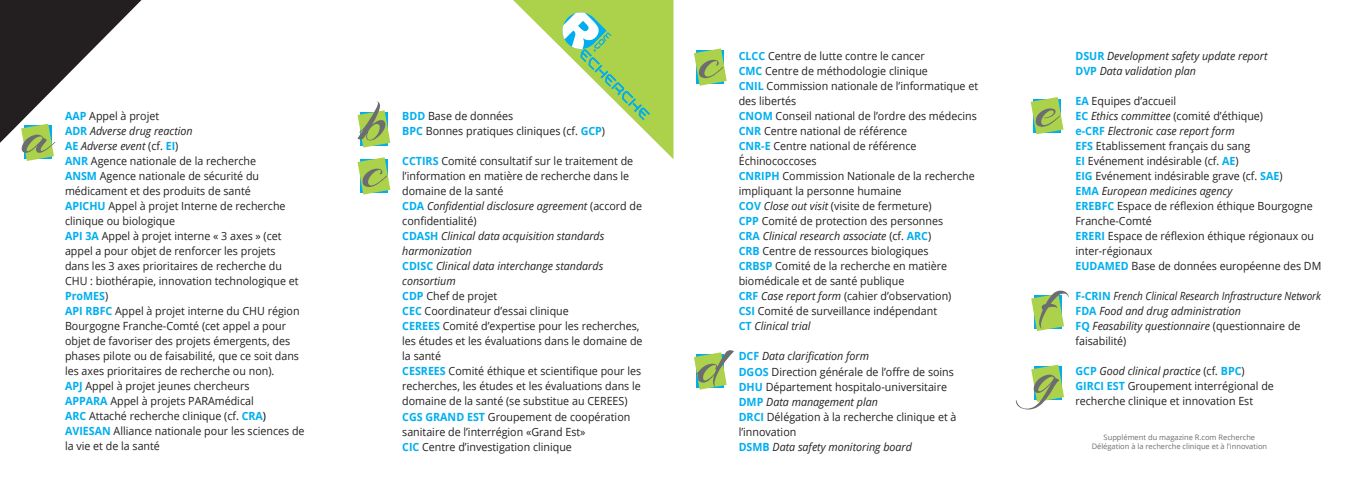
<style>
.page{position:relative;width:1347px;height:479px;background:#fff}
.page>*{position:absolute;margin:0;border:0;box-sizing:border-box;transform-origin:0 0}
.lettrine{font:62.5px "Arizonia";color:#6c6d70}
.lettre_suivante{font:11.25px/15px "Open Sans";color:#231f20;scale:.95 1}
.lettre_suivante-2{font:italic 11.25px/15px "Open Sans";color:#231f20;scale:.95 1}
.lettre_suivante-3{font:italic 11.25px/15px "Open Sans";color:#231f20;scale:.88 1}
.t1{font:7.5px/9px "Open Sans";color:#6c6d70;text-align:center}
.s1{font-weight:700;font-style:normal;color:#00aeef}
.s2{font-style:normal}
.s3{font-weight:700;color:#00aeef}
.s4{color:#000}
.s5{font-style:italic}
</style>
<div class="page">
<svg style="left:0;top:0;width:141px;height:161px"></svg>
<svg style="left:357px;top:110px;width:33px;height:37px"></svg>
<svg style="left:694px;top:48px;width:32px;height:38px"></svg>
<svg style="left:694px;top:352px;width:32px;height:37px"></svg>
<svg style="left:1030px;top:97px;width:33px;height:37px"></svg>
<svg style="left:1031px;top:364px;width:33px;height:37px"></svg>
<svg style="left:1031px;top:293px;width:33px;height:38px"></svg>
<svg style="left:357px;top:157px;width:33px;height:37px"></svg>
<svg style="left:513px;top:0;width:160px;height:159px"></svg>
<p class="lettrine" style="left:22px;top:96px;width:32px">a</p>
<p class="lettre_suivante-2" style="left:65px;top:108px;width:136px"><span class="s1">AAP</span> <span class="s2">Appel à projet<br></span><span class="s1">ADR</span> Adverse drug reaction</p>
<p class="lettre_suivante-2" style="left:65px;top:138px;width:121px"><span class="s1">AE</span> Adverse event <span class="s2">(cf.</span> <span class="s1">EI</span><span class="s2">)</span></p>
<p class="lettre_suivante" style="left:65px;top:153px;width:203px"><span class="s3">ANR</span> Agence nationale de la recherche</p>
<p class="lettre_suivante" style="left:65px;top:168px;width:206px"><span class="s3">ANSM</span> Agence nationale de sécurité du médicament et des produits de santé</p>
<p class="lettre_suivante" style="left:65px;top:198px;width:234px"><span class="s3">APICHU</span> Appel à projet Interne de recherche clinique ou biologique</p>
<p class="lettre_suivante" style="left:65px;top:228px;width:247px"><span class="s3">API 3A</span> Appel à projet interne « 3 axes » (cet appel a pour objet de renforcer les projets dans les 3 axes prioritaires de recherche du CHU : biothérapie, innovation technologique et <span class="s3">ProMES</span>)</p>
<p class="lettre_suivante" style="left:65px;top:303px;width:248px"><span class="s3">API RBFC</span> Appel à projet interne du CHU région Bourgogne Franche-Comté (cet appel a pour objet de favoriser des projets émergents, des phases pilote ou de faisabilité, que ce soit dans les axes prioritaires de recherche ou non).</p>
<p class="lettre_suivante" style="left:65px;top:378px;width:196px"><span class="s3">APJ</span> Appel à projet jeunes chercheurs</p>
<p class="lettre_suivante" style="left:65px;top:393px;width:200px"><span class="s3">APPARA</span> Appel à projets PARAmédical</p>
<p class="lettre_suivante" style="left:65px;top:408px;width:254px"><span class="s3">ARC</span> Attaché recherche clinique (cf. <span class="s3">CRA</span><span class="s4">)<br></span><span class="s3">AVIESAN</span> Alliance nationale pour les sciences de la vie et de la santé</p>
<p class="lettrine" style="left:361px;top:82px;width:26px">b</p>
<p class="lettrine" style="left:363px;top:129px;width:23px">c</p>
<p class="lettre_suivante" style="left:402px;top:108px;width:118px"><span class="s3">BDD</span> Base de données</p>
<p class="lettre_suivante" style="left:402px;top:123px;width:215px"><span class="s3">BPC</span> Bonnes pratiques cliniques (cf. <span class="s3">GCP</span>)</p>
<p class="lettre_suivante" style="left:402px;top:153px;width:245px"><span class="s3">CCTIRS</span> Comité consultatif sur le traitement de l’information en matière de recherche dans le domaine de la santé</p>
<p class="lettre_suivante-2" style="left:402px;top:198px;width:254px"><span class="s1">CDA</span> Confidential disclosure agreement <span class="s2">(accord de confidentialité)</span></p>
<p class="lettre_suivante-2" style="left:402px;top:228px;width:214px"><span class="s1">CDASH</span> Clinical data acquisition standards harmonization</p>
<p class="lettre_suivante-2" style="left:402px;top:258px;width:213px"><span class="s1">CDISC</span> Clinical data interchange standards consortium</p>
<p class="lettre_suivante" style="left:402px;top:288px;width:102px"><span class="s3">CDP</span> Chef de projet</p>
<p class="lettre_suivante" style="left:402px;top:303px;width:177px"><span class="s3">CEC</span> Coordinateur d’essai clinique</p>
<p class="lettre_suivante" style="left:402px;top:318px;width:254px"><span class="s3">CEREES</span> Comité d’expertise pour les recherches, les études et les évaluations dans le domaine de la santé</p>
<p class="lettre_suivante" style="left:402px;top:363px;width:253px;text-align:justify"><span class="s3">CESREES</span> Comité éthique et scientifique pour les recherches, les études et les évaluations dans le domaine de la santé (se substitue au CEREES)</p>
<p class="lettre_suivante" style="left:402px;top:408px;width:242px"><span class="s3">CGS GRAND EST</span> Groupement de coopération sanitaire de l’interrégion «Grand Est»</p>
<p class="lettre_suivante" style="left:402px;top:438px;width:180px"><span class="s3">CIC</span> Centre d’investigation clinique</p>
<p class="lettre_suivante" style="left:738px;top:48px;width:197px"><span class="s3">CLCC</span> Centre de lutte contre le cancer</p>
<p class="lettre_suivante" style="left:738px;top:63px;width:201px"><span class="s3">CMC</span> Centre de méthodologie clinique</p>
<p class="lettre_suivante" style="left:738px;top:78px;width:253px"><span class="s3">CNIL</span> Commission nationale de l’informatique et des libertés</p>
<p class="lettre_suivante" style="left:738px;top:108px;width:252px"><span class="s3">CNOM</span> Conseil national de l’ordre des médecins</p>
<p class="lettre_suivante" style="left:738px;top:123px;width:179px"><span class="s3">CNR</span> Centre national de référence</p>
<p class="lettre_suivante" style="left:738px;top:138px;width:189px"><span class="s3">CNR-E</span> Centre national de référence<br>Échinococcoses</p>
<p class="lettre_suivante" style="left:738px;top:168px;width:250px"><span class="s3">CNRIPH</span> Commission Nationale de la recherche impliquant la personne humaine</p>
<p class="lettre_suivante" style="left:738px;top:198px;width:205px"><span class="s3">COV</span> <span class="s5">Close out visit</span> (visite de fermeture)</p>
<p class="lettre_suivante" style="left:738px;top:213px;width:217px"><span class="s3">CPP</span> Comité de protection des personnes</p>
<p class="lettre_suivante-2" style="left:738px;top:228px;width:204px"><span class="s1">CRA</span> Clinical research associate <span class="s2">(cf.</span> <span class="s1">ARC</span><span class="s2">)</span></p>
<p class="lettre_suivante" style="left:738px;top:243px;width:201px"><span class="s3">CRB</span> Centre de ressources biologiques</p>
<p class="lettre_suivante" style="left:738px;top:258px;width:221px"><span class="s3">CRBSP</span> Comité de la recherche en matière biomédicale et de santé publique</p>
<p class="lettre_suivante" style="left:738px;top:288px;width:225px"><span class="s3">CRF</span> <span class="s5">Case report form</span> (cahier d’observation)</p>
<p class="lettre_suivante" style="left:738px;top:303px;width:210px"><span class="s3">CSI</span> Comité de surveillance indépendant</p>
<p class="lettre_suivante-2" style="left:738px;top:318px;width:77px"><span class="s1">CT</span> Clinical trial</p>
<p class="lettre_suivante-2" style="left:738px;top:348px;width:139px"><span class="s1">DCF</span> Data clarification form</p>
<p class="lettre_suivante" style="left:738px;top:363px;width:228px"><span class="s3">DGOS</span> Direction générale de l’offre de soins</p>
<p class="lettre_suivante" style="left:738px;top:378px;width:221px"><span class="s3">DHU</span> Département hospitalo-universitaire<br><span class="s3">DMP</span> <span class="s5">Data management plan</span></p>
<p class="lettre_suivante" style="left:738px;top:408px;width:231px"><span class="s3">DRCI</span> Délégation à la recherche clinique et à l’innovation</p>
<p class="lettre_suivante-2" style="left:738px;top:438px;width:184px"><span class="s1">DSMB</span> Data safety monitoring board</p>
<p class="lettrine" style="left:699px;top:21px;width:23px">c</p>
<p class="lettrine" style="left:697px;top:324px;width:26px">d</p>
<p class="lettre_suivante-2" style="left:1075px;top:48px;width:204px"><span class="s1">DSUR</span> Development safety update report<br><span class="s1">DVP</span> Data validation plan</p>
<p class="lettre_suivante" style="left:1075px;top:93px;width:260px"><span class="s3">EA</span> Equipes d’accueil<br><span class="s3">EC</span> <span class="s5">Ethics committee</span> (comité d’éthique)<br><span class="s3">e-CRF</span> <span class="s5">Electronic case report form<br></span><span class="s3">EFS</span> Etablissement français du sang<br><span class="s3">EI</span> Evénement indésirable (cf. <span class="s3">AE</span>)<br><span class="s3">EIG</span> Evénement indésirable grave (cf. <span class="s3">SAE</span>)<br><span class="s3">EMA</span> <span class="s5">European medicines agency<br></span><span class="s3">EREBFC</span> Espace de réflexion éthique Bourgogne Franche-Comté<br><span class="s3">ERERI</span> Espace de réflexion éthique régionaux ou inter-régionaux<br><span class="s3">EUDAMED</span> Base de données européenne des DM</p>
<p class="lettre_suivante-3" style="left:1075px;top:288px;width:280px"><span class="s1">F-CRIN</span> French Clinical Research Infrastructure Network <span class="s1">FDA</span> Food and drug administration<br><span class="s1">FQ</span> Feasability questionnaire <span class="s2">(questionnaire de faisabilité)</span></p>
<p class="lettre_suivante" style="left:1075px;top:363px;width:210px"><span class="s3">GCP</span> <span class="s5">Good clinical practice</span> (cf<span class="s5">.</span> <span class="s3">BPC</span>)<br><span class="s3">GIRCI EST</span> Groupement interrégional de recherche clinique et innovation Est</p>
<p class="lettrine" style="left:1035px;top:69px;width:23px">e</p>
<p class="lettrine" style="left:1039px;top:266px;width:17px">f</p>
<p class="lettrine" style="left:1034px;top:336px;width:27px">g</p>
<p class="t1" style="left:1091px;top:432px;width:177px">Supplément du magazine R.com Recherche<br>Délégation à la recherche clinique et à l’innovation</p>
</div>
